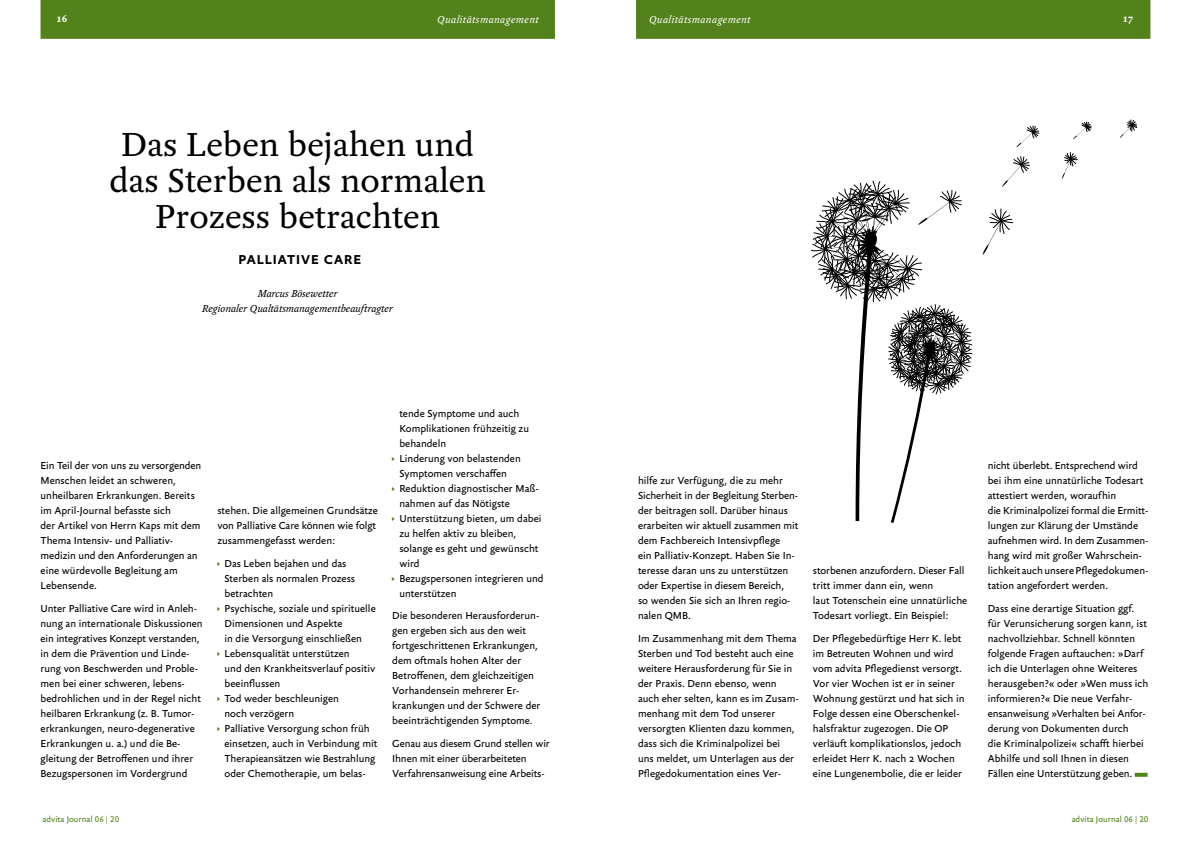
<style>
.page{position:relative;width:1191px;height:842px;background:#fff}
.page>*{position:absolute;margin:0;border:0;box-sizing:border-box;transform-origin:0 0}
.t1{font:36px/36px "Yoga Pro";color:#000;text-align:center}
.t2{font:700 14px "Yoga Sans Pro";letter-spacing:.07em;color:#000}
.t3{font:11px/15px "Yoga Sans Pro";color:#000}
.t4{font:italic 11px/15px "Yoga Pro";color:#000;text-align:center}
.t5{font:italic 11px "Yoga Pro";letter-spacing:.04em;color:#fff}
.t6{font:700 11px "Yoga Pro";color:#fff}
.t7{font:9px "Yoga Sans Pro";color:#53821d}
.s1{font-family:"Dreieck";font-size:8px;color:#53821d}
</style>
<div class="page">
<svg style="left:982px;top:208px;width:31px;height:47px"></svg>
<svg style="left:1005px;top:165px;width:16px;height:18px"></svg>
<svg style="left:1061px;top:152px;width:17px;height:27px"></svg>
<svg style="left:1012px;top:125px;width:27px;height:48px"></svg>
<svg style="left:811px;top:181px;width:161px;height:342px"></svg>
<svg style="left:1119px;top:119px;width:18px;height:19px"></svg>
<svg style="left:1073px;top:122px;width:19px;height:17px"></svg>
<svg style="left:1134px;top:773px;width:13px;height:4px"></svg>
<div style="left:41px;top:0;width:514px;height:39px;background:#53821d"></div>
<div style="left:636px;top:0;width:514px;height:39px;background:#53821d"></div>
<p class="t5" style="left:437px;top:13px;width:103px">Qualitätsmanagement</p>
<p class="t5" style="left:649px;top:13px;width:103px">Qualitätsmanagement</p>
<p class="t6" style="left:57px;top:12px;width:12px">16</p>
<p class="t6" style="left:1123px;top:12px;width:12px">17</p>
<h1 class="t1" style="left:109px;top:126px;width:378px">Das Leben bejahen und das Sterben als normalen<br>Prozess betrachten</h1>
<p class="t2" style="left:238px;top:251px;width:124px">PALLIATIVE CARE</p>
<p class="t4" style="left:202px;top:286px;width:192px">Marcus Bösewetter<br>Regionaler Qualtätsmanagementbeauftragter</p>
<p class="t3" style="left:41px;top:458px;width:162px">Ein Teil der von uns zu versorgenden<br>Menschen leidet an schweren, unheilbaren Erkrankungen. Bereits im April-Journal befasste sich<br>der Artikel von Herrn Kaps mit dem<br>Thema Intensiv- und Palliativ&shy;medizin und den Anforderungen an eine würdevolle Begleitung am<br>Lebensende.</p>
<p class="t3" style="left:41px;top:601px;width:164px">Unter Palliative Care wird in Anleh&shy;nung an internationale Diskussionen ein integratives Konzept verstanden, in dem die Prävention und Linde&shy;rung von Beschwerden und Proble&shy;men bei einer schweren, lebens&shy;bedrohlichen und in der Regel nicht heilbaren Erkrankung (z. B. Tumor&shy;erkrankungen, neuro-degenerative Erkrankungen u. a.) und die Be&shy;gleitung der Betroffenen und ihrer Bezugspersonen im Vordergrund</p>
<p class="t3" style="left:217px;top:503px;width:162px">stehen. Die allgemeinen Grundsätze von Palliative Care können wie folgt zusammengefasst werden:</p>
<p class="t3" style="left:217px;top:556px;width:131px"><span class="s1">&gt;</span> Das Leben bejahen und das</p>
<p class="t3" style="left:224px;top:571px;width:132px">Sterben als normalen Prozess</p>
<p class="t3" style="left:224px;top:586px;width:50px">betrachten</p>
<p class="t3" style="left:217px;top:601px;width:160px"><span class="s1">&gt;</span> Psychische, soziale und spirituelle</p>
<p class="t3" style="left:224px;top:616px;width:120px">Dimensionen und Aspekte</p>
<p class="t3" style="left:224px;top:631px;width:139px">in die Versorgung einschließen</p>
<p class="t3" style="left:217px;top:646px;width:134px"><span class="s1">&gt;</span> Lebensqualität unterstützen</p>
<p class="t3" style="left:224px;top:661px;width:152px">und den Krankheitsverlauf positiv</p>
<p class="t3" style="left:224px;top:676px;width:57px">beeinflussen</p>
<p class="t3" style="left:217px;top:691px;width:123px"><span class="s1">&gt;</span> Tod weder beschleunigen</p>
<p class="t3" style="left:224px;top:706px;width:71px">noch verzögern</p>
<p class="t3" style="left:217px;top:721px;width:154px"><span class="s1">&gt;</span> Palliative Versorgung schon früh</p>
<p class="t3" style="left:224px;top:736px;width:154px">einsetzen, auch in Verbindung mit</p>
<p class="t3" style="left:224px;top:751px;width:152px">Therapieansätzen wie Bestrahlung</p>
<p class="t3" style="left:224px;top:766px;width:143px">oder Chemotherapie, um belas-</p>
<p class="t3" style="left:399px;top:406px;width:121px">tende Symptome und auch</p>
<p class="t3" style="left:399px;top:421px;width:131px">Komplikationen frühzeitig zu</p>
<p class="t3" style="left:399px;top:436px;width:48px">behandeln</p>
<p class="t3" style="left:392px;top:451px;width:130px"><span class="s1">&gt;</span> Linderung von belastenden</p>
<p class="t3" style="left:399px;top:466px;width:109px">Symptomen verschaffen</p>
<p class="t3" style="left:392px;top:481px;width:148px"><span class="s1">&gt;</span> Reduktion diagnostischer Maß-</p>
<p class="t3" style="left:399px;top:496px;width:112px">nahmen auf das Nötigste</p>
<p class="t3" style="left:392px;top:511px;width:151px"><span class="s1">&gt;</span> Unterstützung bieten, um dabei</p>
<p class="t3" style="left:399px;top:526px;width:118px">zu helfen aktiv zu bleiben,</p>
<p class="t3" style="left:399px;top:541px;width:141px">solange es geht und gewünscht</p>
<p class="t3" style="left:399px;top:556px;width:22px">wird</p>
<p class="t3" style="left:392px;top:571px;width:153px"><span class="s1">&gt;</span> Bezugspersonen integrieren und</p>
<p class="t3" style="left:399px;top:586px;width:59px">unterstützen</p>
<p class="t3" style="left:392px;top:608px;width:150px">Die besonderen Herausforderun&shy;gen ergeben sich aus den weit fortgeschrittenen Erkrankungen, dem oftmals hohen Alter der<br>Betroffenen, dem gleichzeitigen<br>Vorhandensein mehrerer Er&shy;krankungen und der Schwere der beeinträchtigenden Symptome.</p>
<p class="t3" style="left:392px;top:736px;width:159px">Genau aus diesem Grund stellen wir<br>Ihnen mit einer überarbeiteten<br>Verfahrensanweisung eine Arbeits-</p>
<p class="t3" style="left:638px;top:473px;width:162px">hilfe zur Verfügung, die zu mehr<br>Sicherheit in der Begleitung Sterben&shy;der beitragen soll. Darüber hinaus erarbeiten wir aktuell zusammen mit dem Fachbereich Intensivpflege<br>ein Palliativ-Konzept. Haben Sie In-- teresse daran uns zu unterstützen oder Expertise in diesem Bereich,<br>so wenden Sie sich an Ihren regio&shy;nalen QMB.</p>
<p class="t3" style="left:638px;top:631px;width:160px">Im Zusammenhang mit dem Thema<br>Sterben und Tod besteht auch eine weitere Herausforderung für Sie in der Praxis. Denn ebenso, wenn auch eher selten, kann es im Zusam--- menhang mit dem Tod unserer versorgten Klienten dazu kommen, dass sich die Kriminalpolizei bei uns meldet, um Unterlagen aus der<br>Pflegedokumentation eines Ver-</p>
<p class="t3" style="left:813px;top:563px;width:156px">storbenen anzufordern. Dieser Fall tritt immer dann ein, wenn<br>laut Totenschein eine unnatürliche Todesart vorliegt. Ein Beispiel:</p>
<p class="t3" style="left:813px;top:631px;width:153px">Der Pflegebedürftige Herr K. lebt im Betreuten Wohnen und wird vom advita Pflegedienst versorgt.<br>Vor vier Wochen ist er in seiner<br>Wohnung gestürzt und hat sich in<br>Folge dessen eine Oberschenkel&shy;halsfraktur zugezogen. Die OP verläuft komplikationslos, jedoch erleidet Herr K. nach 2 Wochen eine Lungenembolie, die er leider</p>
<p class="t3" style="left:987px;top:458px;width:160px">nicht überlebt. Entsprechend wird bei ihm eine unnatürliche Todesart attestiert werden, woraufhin<br>die Kriminalpolizei formal die Ermitt-- lungen zur Klärung der Umstände aufnehmen wird. In dem Zusammen-- hang wird mit großer Wahrschein&shy;lichkeit auch unsere Pflegedokumen--- tation angefordert werden.</p>
<p class="t3" style="left:987px;top:601px;width:162px">Dass eine derartige Situation ggf. für Verunsicherung sorgen kann, ist nachvollziehbar. Schnell könnten folgende Fragen auftauchen: »Darf ich die Unterlagen ohne Weiteres herausgeben?« oder »Wen muss ich informieren?« Die neue Verfahr&shy;ensanweisung »Verhalten bei Anfor---- derung von Dokumenten durch<br>die Kriminalpolizei« schafft hierbei Abhilfe und soll Ihnen in diesen Fällen eine Unterstützung geben.</p>
<p class="t7" style="left:43px;top:814px;width:78px">advita Journal 06 | 20</p>
<p class="t7" style="left:1071px;top:814px;width:78px">advita Journal 06 | 20</p>
</div>
